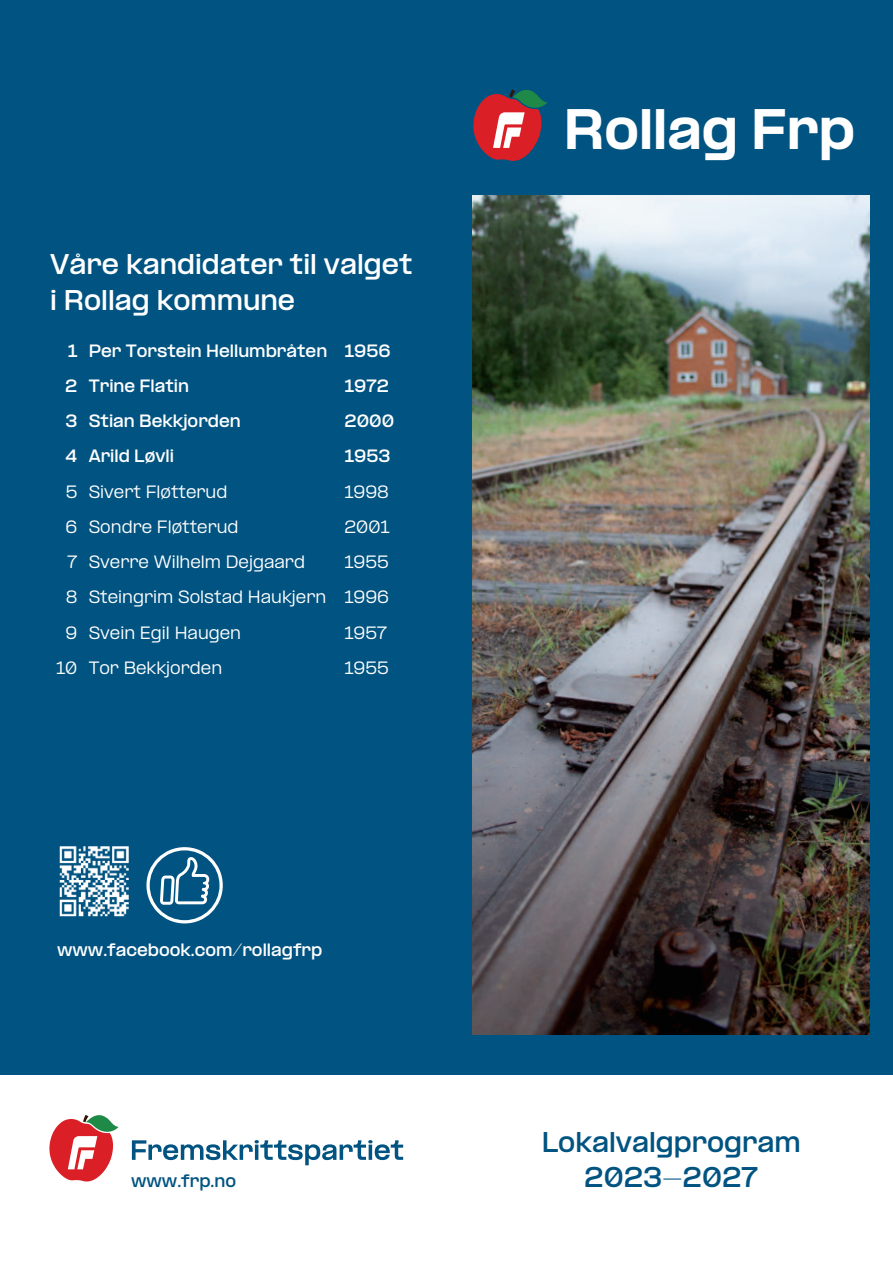
<style>
.page{position:relative;width:893px;height:1263px;background:#fff}
.page>*{position:absolute;margin:0;border:0;box-sizing:border-box;transform-origin:0 0}
.t1{font:900 semi-expanded 48px "PP Formula";color:#fff}
.t2{font:700 semi-expanded 24px/35.2px "PP Formula";color:#fff}
.t3{font:700 semi-expanded 24px/35.2px "PP Formula";color:#015381;text-align:center}
.t4{font:semi-expanded 15px "PP Formula";color:#fff}
.t5{font:700 semi-expanded 15px "PP Formula";color:#fff}
.t6{font:700 semi-expanded 15px "PP Formula";color:#015381}
</style>
<div class="page">
<div style="left:0;top:0;width:893px;height:1075px;background:#015381"></div>
<img style="left:472px;top:196px;width:398px;height:838px">
<svg style="left:49px;top:1115px;width:70px;height:66px"></svg>
<svg style="left:132px;top:1140px;width:271px;height:25px"></svg>
<svg style="left:473px;top:90px;width:74px;height:71px"></svg>
<img style="left:59px;top:846px;width:70px;height:71px">
<svg style="left:146px;top:847px;width:76px;height:76px"></svg>
<h2 class="t2" style="left:50px;top:249px;width:364px">Våre kandidater til valget i Rollag kommune</h2>
<p class="t5" style="left:68px;top:344px;width:324px">1 Per Torstein Hellumbråten 1956</p>
<p class="t5" style="left:65px;top:379px;width:125px">2 Trine Flatin</p>
<p class="t5" style="left:344px;top:379px;width:46px">1972</p>
<p class="t5" style="left:65px;top:415px;width:177px">3 Stian Bekkjorden</p>
<p class="t5" style="left:344px;top:415px;width:51px">2000</p>
<p class="t5" style="left:66px;top:450px;width:110px">4 Arild Løvli</p>
<p class="t5" style="left:344px;top:450px;width:47px">1953</p>
<p class="t4" style="left:66px;top:485px;width:163px">5 Sivert Fløtterud</p>
<p class="t4" style="left:344px;top:485px;width:46px">1998</p>
<p class="t4" style="left:66px;top:520px;width:175px">6 Sondre Fløtterud</p>
<p class="t4" style="left:344px;top:520px;width:47px">2001</p>
<p class="t4" style="left:67px;top:556px;width:239px">7 Sverre Wilhelm Dejgaard</p>
<p class="t4" style="left:344px;top:556px;width:46px">1955</p>
<p class="t4" style="left:66px;top:591px;width:325px">8 Steingrim Solstad Haukjern 1996</p>
<p class="t4" style="left:66px;top:626px;width:177px">9 Svein Egil Haugen</p>
<p class="t4" style="left:344px;top:626px;width:44px">1957</p>
<p class="t4" style="left:56px;top:661px;width:167px">10 Tor Bekkjorden</p>
<p class="t4" style="left:344px;top:661px;width:46px">1955</p>
<p class="t5" style="left:57px;top:944px;width:267px">www.facebook.com/rollagfrp</p>
<p class="t6" style="left:131px;top:1175px;width:107px">www.frp.no</p>
<h1 class="t1" style="left:564px;top:109px;width:293px">Rollag Frp</h1>
<h2 class="t3" style="left:542px;top:1127px;width:261px">Lokalvalgprogram<br>2023-2027</h2>
</div>
